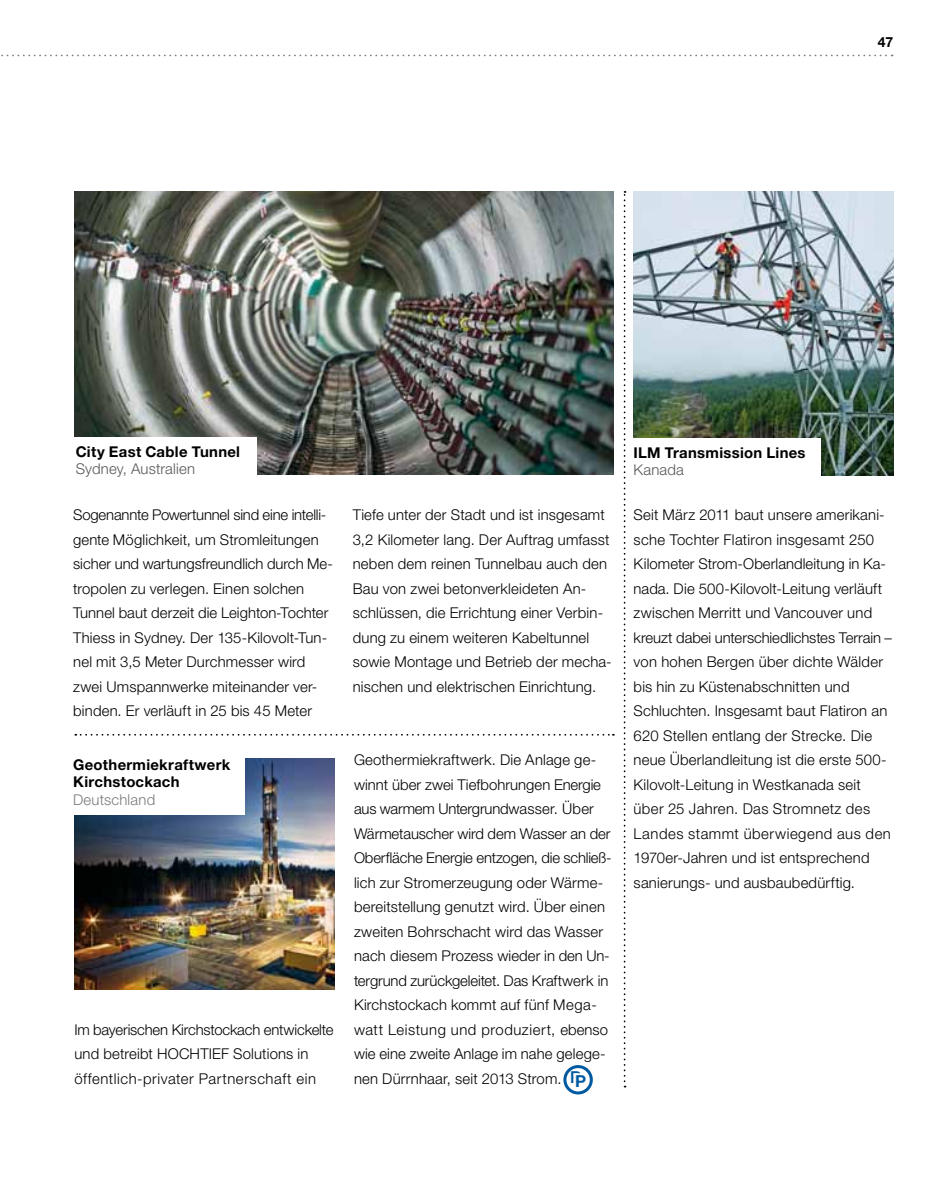
<style>
.page{position:relative;width:943px;height:1191px;background:#fff}
.page>*{position:absolute;margin:0;border:0;box-sizing:border-box;transform-origin:0 0}
.t1{font:300 14.88px/24.5px "Helvetica Neue LT Pro";letter-spacing:.01em;color:#000}
.t2{font:700 14.88px/17.5px "Helvetica Neue LT Pro";letter-spacing:.02em;color:#000}
.t3{font:300 14.88px "Helvetica Neue LT Pro";letter-spacing:.015em;color:#58585a}
.t4{font:300 14.88px "Helvetica Neue LT Pro";letter-spacing:.015em;color:#7b7c7e}
.t5{font:700 14px "Helvetica Neue LT Pro";color:#000}
.s1{font-weight:700;font-size:16.45px;color:#005aa1}
.s2{font-weight:700;font-size:16.45px;color:#fff}
</style>
<div class="page">
<svg style="left:1px;top:55px;width:891px;height:1px"></svg>
<svg style="left:623px;top:191px;width:2px;height:896px"></svg>
<svg style="left:75px;top:734px;width:539px;height:1px"></svg>
<img style="left:633px;top:191px;width:260px;height:284px">
<div style="left:628px;top:438px;width:192px;height:57px;background:#fff"></div>
<img style="left:74px;top:758px;width:260px;height:231px">
<div style="left:68px;top:750px;width:177px;height:64px;background:#fff"></div>
<img style="left:74px;top:191px;width:539px;height:284px">
<div style="left:71px;top:437px;width:185px;height:57px;background:#fff"></div>
<div style="left:563px;top:1065px;width:30px;height:29px;border:3px solid #005aa1;border-radius:50%"></div>
<p class="t5" style="left:877px;top:33px;width:17px">47</p>
<p class="t2" style="left:76px;top:442px;width:166px">City East Cable Tunnel</p>
<p class="t3" style="left:76px;top:460px;width:121px">Sydney, Australien</p>
<p class="t1" style="left:73px;top:502px;width:261px">Sogenannte Powertunnel sind eine intelli&shy;gente Möglichkeit, um Stromleitungen sicher und wartungsfreundlich durch Me&shy;tropolen zu verlegen. Einen solchen Tunnel baut derzeit die Leighton-Tochter Thiess in Sydney. Der 135-Kilovolt-Tun&shy;nel mit 3,5 Meter Durchmesser wird zwei Umspannwerke miteinander ver&shy;binden. Er verläuft in 25 bis 45 Meter</p>
<p class="t1" style="left:353px;top:502px;width:260px">Tiefe unter der Stadt und ist insgesamt 3,2 Kilometer lang. Der Auftrag umfasst neben dem reinen Tunnelbau auch den Bau von zwei betonverkleideten An&shy;schlüssen, die Errichtung einer Verbin&shy;dung zu einem weiteren Kabeltunnel sowie Montage und Betrieb der mecha&shy;nischen und elektrischen Einrichtung.</p>
<p class="t1" style="left:354px;top:747px;width:258px">Geothermiekraftwerk. Die Anlage ge&shy;winnt über zwei Tiefbohrungen Energie aus warmem Untergrundwasser. Über Wärmetauscher wird dem Wasser an der Oberfläche Energie entzogen, die schließ&shy;lich zur Stromerzeugung oder Wärme&shy;bereitstellung genutzt wird. Über einen zweiten Bohrschacht wird das Wasser nach diesem Prozess wieder in den Un&shy;tergrund zurückgeleitet. Das Kraftwerk in Kirchstockach kommt auf fünf Mega&shy;watt Leistung und produziert, ebenso wie eine zweite Anlage im nahe gelege&shy;nen Dürrnhaar, seit 2013 Strom. <span class="s1">P</span><span class="s2">P</span><span class="s1">P</span></p>
<p class="t2" style="left:73px;top:755px;width:159px">Geothermiekraftwerk<br>Kirchstockach</p>
<p class="t4" style="left:73px;top:790px;width:84px">Deutschland</p>
<p class="t1" style="left:74px;top:1017px;width:260px">Im bayerischen Kirchstockach entwickelte und betreibt HOCHTIEF Solutions in öffentlich-privater Partnerschaft ein</p>
<p class="t2" style="left:633px;top:443px;width:173px">ILM Transmission Lines</p>
<p class="t3" style="left:633px;top:461px;width:52px">Kanada</p>
<p class="t1" style="left:633px;top:502px;width:260px">Seit März 2011 baut unsere amerikani&shy;sche Tochter Flatiron insgesamt 250<br>Kilometer Strom-Oberlandleitung in Ka&shy;nada. Die 500-Kilovolt-Leitung verläuft zwischen Merritt und Vancouver und kreuzt dabei unterschiedlichstes Terrain – von hohen Bergen über dichte Wälder bis hin zu Küstenabschnitten und Schluchten. Insgesamt baut Flatiron an 620 Stellen entlang der Strecke. Die neue Überlandleitung ist die erste 500- Kilovolt-Leitung in Westkanada seit über 25 Jahren. Das Stromnetz des Landes stammt überwiegend aus den 1970er-Jahren und ist entsprechend sanierungs- und ausbaubedürftig.</p>
</div>
